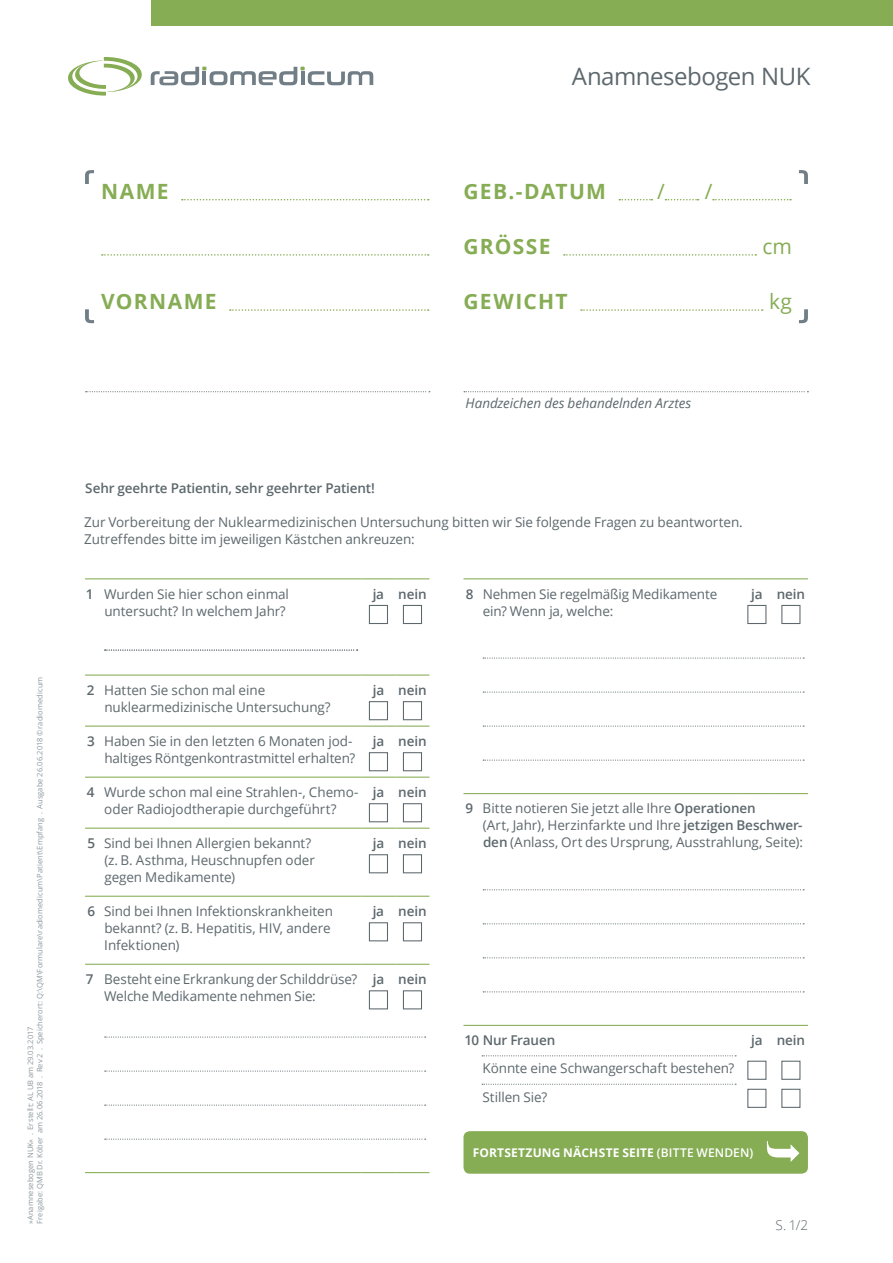
<style>
.page{position:relative;width:893px;height:1263px;background:#fff}
.page>*{position:absolute;margin:0;border:0;box-sizing:border-box;transform-origin:0 0}
.t1{font:24px "Open Sans";letter-spacing:-.02em;color:#5d686d}
.t2{font:700 21px "Open Sans";letter-spacing:.06em;color:#86ac54}
.t3{font:21px "Open Sans";color:#86ac54}
.t4{font:13.5px/17px "Open Sans";letter-spacing:-.005em;color:#5d686d}
.t5{font:600 13.5px "Open Sans";letter-spacing:-.01em;color:#5d686d}
.t6{font:italic 13.5px "Open Sans";letter-spacing:-.005em;color:#5d686d}
.t7{font:300 13.5px "Open Sans";color:#5d686d}
.t8{font:700 12px "Open Sans";letter-spacing:.015em;color:#fff}
.t9{font:7.5px/9.3px "Open Sans";letter-spacing:.01em;color:#8d989e}
.s1{font-weight:600}
</style>
<div class="page">
<hr style="left:85px;top:578px;width:276px;height:1px;background:#86ac54">
<hr style="left:361px;top:578px;width:34px;height:1px;background:#86ac54">
<hr style="left:395px;top:578px;width:34px;height:1px;background:#86ac54">
<hr style="left:85px;top:674px;width:276px;height:2px;background:#86ac54">
<hr style="left:361px;top:674px;width:34px;height:2px;background:#86ac54">
<hr style="left:395px;top:674px;width:34px;height:2px;background:#86ac54">
<hr style="left:85px;top:725px;width:276px;height:2px;background:#86ac54">
<hr style="left:361px;top:725px;width:34px;height:2px;background:#86ac54">
<hr style="left:395px;top:725px;width:34px;height:2px;background:#86ac54">
<hr style="left:85px;top:777px;width:276px;height:1px;background:#86ac54">
<hr style="left:361px;top:777px;width:34px;height:1px;background:#86ac54">
<hr style="left:395px;top:777px;width:34px;height:1px;background:#86ac54">
<hr style="left:85px;top:828px;width:276px;height:1px;background:#86ac54">
<hr style="left:361px;top:828px;width:34px;height:1px;background:#86ac54">
<hr style="left:395px;top:828px;width:34px;height:1px;background:#86ac54">
<hr style="left:85px;top:896px;width:276px;height:1px;background:#86ac54">
<hr style="left:361px;top:896px;width:34px;height:1px;background:#86ac54">
<hr style="left:395px;top:896px;width:34px;height:1px;background:#86ac54">
<hr style="left:85px;top:964px;width:276px;height:1px;background:#86ac54">
<hr style="left:361px;top:964px;width:34px;height:1px;background:#86ac54">
<hr style="left:395px;top:964px;width:34px;height:1px;background:#86ac54">
<hr style="left:85px;top:1172px;width:276px;height:1px;background:#86ac54">
<hr style="left:361px;top:1172px;width:34px;height:1px;background:#86ac54">
<hr style="left:395px;top:1172px;width:34px;height:1px;background:#86ac54">
<svg style="left:105px;top:649px;width:253px;height:2px"></svg>
<div style="left:369px;top:605px;width:19px;height:19px;background:#fff;border:1px solid #5d686d"></div>
<div style="left:403px;top:605px;width:19px;height:19px;background:#fff;border:1px solid #5d686d"></div>
<div style="left:369px;top:701px;width:19px;height:19px;background:#fff;border:1px solid #5d686d"></div>
<div style="left:403px;top:701px;width:19px;height:19px;background:#fff;border:1px solid #5d686d"></div>
<div style="left:369px;top:752px;width:19px;height:19px;background:#fff;border:1px solid #5d686d"></div>
<div style="left:403px;top:752px;width:19px;height:19px;background:#fff;border:1px solid #5d686d"></div>
<div style="left:369px;top:803px;width:19px;height:19px;background:#fff;border:1px solid #5d686d"></div>
<div style="left:403px;top:803px;width:19px;height:19px;background:#fff;border:1px solid #5d686d"></div>
<div style="left:369px;top:854px;width:19px;height:19px;background:#fff;border:1px solid #5d686d"></div>
<div style="left:403px;top:854px;width:19px;height:19px;background:#fff;border:1px solid #5d686d"></div>
<div style="left:369px;top:922px;width:19px;height:19px;background:#fff;border:1px solid #5d686d"></div>
<div style="left:403px;top:922px;width:19px;height:19px;background:#fff;border:1px solid #5d686d"></div>
<div style="left:369px;top:990px;width:19px;height:19px;background:#fff;border:1px solid #5d686d"></div>
<div style="left:403px;top:990px;width:19px;height:19px;background:#fff;border:1px solid #5d686d"></div>
<svg style="left:105px;top:1036px;width:321px;height:1px"></svg>
<svg style="left:105px;top:1070px;width:321px;height:1px"></svg>
<svg style="left:105px;top:1104px;width:321px;height:2px"></svg>
<svg style="left:105px;top:1138px;width:321px;height:2px"></svg>
<hr style="left:463px;top:578px;width:277px;height:1px;background:#86ac54">
<hr style="left:740px;top:578px;width:34px;height:1px;background:#86ac54">
<hr style="left:774px;top:578px;width:34px;height:1px;background:#86ac54">
<hr style="left:463px;top:793px;width:277px;height:1px;background:#86ac54">
<hr style="left:740px;top:793px;width:34px;height:1px;background:#86ac54">
<hr style="left:774px;top:793px;width:34px;height:1px;background:#86ac54">
<hr style="left:463px;top:1025px;width:277px;height:1px;background:#86ac54">
<hr style="left:740px;top:1025px;width:34px;height:1px;background:#86ac54">
<hr style="left:774px;top:1025px;width:34px;height:1px;background:#86ac54">
<div style="left:747px;top:605px;width:19px;height:19px;background:#fff;border:1px solid #5d686d"></div>
<div style="left:781px;top:605px;width:19px;height:19px;background:#fff;border:1px solid #5d686d"></div>
<svg style="left:483px;top:657px;width:321px;height:2px"></svg>
<svg style="left:483px;top:691px;width:321px;height:2px"></svg>
<svg style="left:483px;top:725px;width:321px;height:2px"></svg>
<svg style="left:483px;top:760px;width:321px;height:1px"></svg>
<svg style="left:483px;top:889px;width:321px;height:1px"></svg>
<svg style="left:483px;top:923px;width:321px;height:1px"></svg>
<svg style="left:483px;top:957px;width:321px;height:1px"></svg>
<svg style="left:483px;top:991px;width:321px;height:1px"></svg>
<svg style="left:482px;top:1055px;width:254px;height:1px"></svg>
<svg style="left:482px;top:1084px;width:254px;height:1px"></svg>
<div style="left:747px;top:1061px;width:19px;height:19px;background:#fff;border:1px solid #5d686d"></div>
<div style="left:747px;top:1089px;width:19px;height:19px;background:#fff;border:1px solid #5d686d"></div>
<div style="left:781px;top:1061px;width:19px;height:19px;background:#fff;border:1px solid #5d686d"></div>
<div style="left:781px;top:1089px;width:19px;height:19px;background:#fff;border:1px solid #5d686d"></div>
<svg style="left:182px;top:199px;width:247px;height:1px"></svg>
<svg style="left:102px;top:254px;width:327px;height:2px"></svg>
<svg style="left:230px;top:309px;width:199px;height:2px"></svg>
<svg style="left:619px;top:199px;width:33px;height:1px"></svg>
<svg style="left:665px;top:199px;width:34px;height:1px"></svg>
<svg style="left:713px;top:199px;width:78px;height:1px"></svg>
<svg style="left:564px;top:254px;width:192px;height:2px"></svg>
<svg style="left:581px;top:309px;width:182px;height:2px"></svg>
<svg style="left:85px;top:170px;width:9px;height:14px"></svg>
<svg style="left:85px;top:309px;width:9px;height:14px"></svg>
<svg style="left:799px;top:309px;width:9px;height:14px"></svg>
<svg style="left:799px;top:170px;width:9px;height:14px"></svg>
<div style="left:463px;top:1131px;width:345px;height:43px;background:#86ac54;border-radius:6px"></div>
<svg style="left:767px;top:1141px;width:32px;height:21px"></svg>
<svg style="left:86px;top:391px;width:344px;height:1px"></svg>
<svg style="left:464px;top:391px;width:344px;height:1px"></svg>
<svg style="left:68px;top:57px;width:74px;height:39px"></svg>
<svg style="left:151px;top:67px;width:222px;height:18px"></svg>
<div style="left:151px;top:0;width:742px;height:26px;background:#86ac54"></div>
<p class="t9" style="left:26px;top:1224px;width:549px;rotate:-90deg">»Anamnesebogen NUK« . Erstellt: AL UB am 29.03.2017<br>Freigabe: QMB Dr. Köber am 26.06.2018 . Rev 2 . Speicherort: Q:\QM\Formulare\radiomedicum\Patient\Empfang . Ausgabe 26.06.2018 © radiomedicum</p>
<h2 class="t2" style="left:101px;top:176px;width:69px">NAME</h2>
<h2 class="t2" style="left:101px;top:287px;width:117px">VORNAME</h2>
<h1 class="t1" style="left:572px;top:60px;width:240px">Anamnesebogen NUK</h1>
<h2 class="t2" style="left:463px;top:176px;width:144px">GEB.-DATUM</h2>
<h2 class="t3" style="left:657px;top:177px;width:9px">/</h2>
<h2 class="t3" style="left:705px;top:177px;width:9px">/</h2>
<h2 class="t2" style="left:463px;top:232px;width:89px">GRÖSSE</h2>
<h2 class="t3" style="left:762px;top:232px;width:31px">cm</h2>
<h2 class="t2" style="left:463px;top:287px;width:106px">GEWICHT</h2>
<h2 class="t3" style="left:769px;top:287px;width:24px">kg</h2>
<p class="t6" style="left:466px;top:394px;width:227px">Handzeichen des behandelnden Arztes</p>
<p class="t5" style="left:85px;top:479px;width:291px">Sehr geehrte Patientin, sehr geehrter Patient!</p>
<p class="t4" style="left:84px;top:514px;width:660px">Zur Vorbereitung der Nuklearmedizinischen Untersuchung bitten wir Sie folgende Fragen zu beantworten.<br>Zutreffendes bitte im jeweiligen Kästchen ankreuzen:</p>
<p class="t4" style="left:86px;top:585px;width:205px;text-align:right"><span class="s1">1</span> Wurden Sie hier schon einmal untersucht? In welchem Jahr?</p>
<p class="t5" style="left:373px;top:584px;width:55px">ja nein</p>
<p class="t4" style="left:104px;top:681px;width:228px;text-indent:-18px"><span class="s1">2</span> Hatten Sie schon mal eine nuklearmedizinische Untersuchung?</p>
<p class="t5" style="left:373px;top:681px;width:55px">ja nein</p>
<p class="t4" style="left:87px;top:732px;width:269px;text-align:right"><span class="s1">3</span> Haben Sie in den letzten 6 Monaten jod&shy;haltiges Röntgenkontrastmittel erhalten?</p>
<p class="t5" style="left:373px;top:732px;width:55px">ja nein</p>
<p class="t4" style="left:87px;top:783px;width:273px;text-align:center"><span class="s1">4</span> Wurde schon mal eine Strahlen-, Chemo&shy;oder Radiojodtherapie durchgeführt?</p>
<p class="t5" style="left:373px;top:783px;width:55px">ja nein</p>
<p class="t4" style="left:104px;top:834px;width:212px;text-indent:-17px"><span class="s1">5</span> Sind bei Ihnen Allergien bekannt? (z. B. Asthma, Heuschnupfen oder gegen Medikamente)</p>
<p class="t5" style="left:373px;top:834px;width:55px">ja nein</p>
<p class="t4" style="left:104px;top:902px;width:230px;text-indent:-17px"><span class="s1">6</span> Sind bei Ihnen Infektionskrankheiten bekannt? (z. B. Hepatitis, HIV, andere<br>Infektionen)</p>
<p class="t5" style="left:373px;top:902px;width:55px">ja nein</p>
<p class="t4" style="left:104px;top:970px;width:255px;text-indent:-18px"><span class="s1">7</span> Besteht eine Erkrankung der Schilddrüse?<br>Welche Medikamente nehmen Sie:</p>
<p class="t5" style="left:373px;top:970px;width:55px">ja nein</p>
<p class="t4" style="left:483px;top:585px;width:236px;text-indent:-17px"><span class="s1">8</span> Nehmen Sie regelmäßig Medikamente ein? Wenn ja, welche:</p>
<p class="t5" style="left:751px;top:584px;width:55px">ja nein</p>
<p class="t4" style="left:483px;top:799px;width:322px;text-indent:-17px"><span class="s1">9</span> Bitte notieren Sie jetzt alle Ihre <span class="s1">Operationen<br></span>(Art, Jahr), Herzinfarkte und Ihre <span class="s1">jetzigen Beschwer&shy;den</span> (Anlass, Ort des Ursprung, Ausstrahlung, Seite):</p>
<p class="t5" style="left:464px;top:1031px;width:92px">10 Nur Frauen</p>
<p class="t4" style="left:483px;top:1054px;width:253px;line-height:28.3px">Könnte eine Schwangerschaft bestehen?<br>Stillen Sie?</p>
<p class="t5" style="left:751px;top:1031px;width:55px">ja nein</p>
<p class="t8" style="left:473px;top:1144px;width:282px">FORTSETZUNG NÄCHSTE SEITE <span class="s1">(bitte wen den)</span></p>
<p class="t7" style="left:775px;top:1216px;width:34px">S. 1/2</p>
</div>
